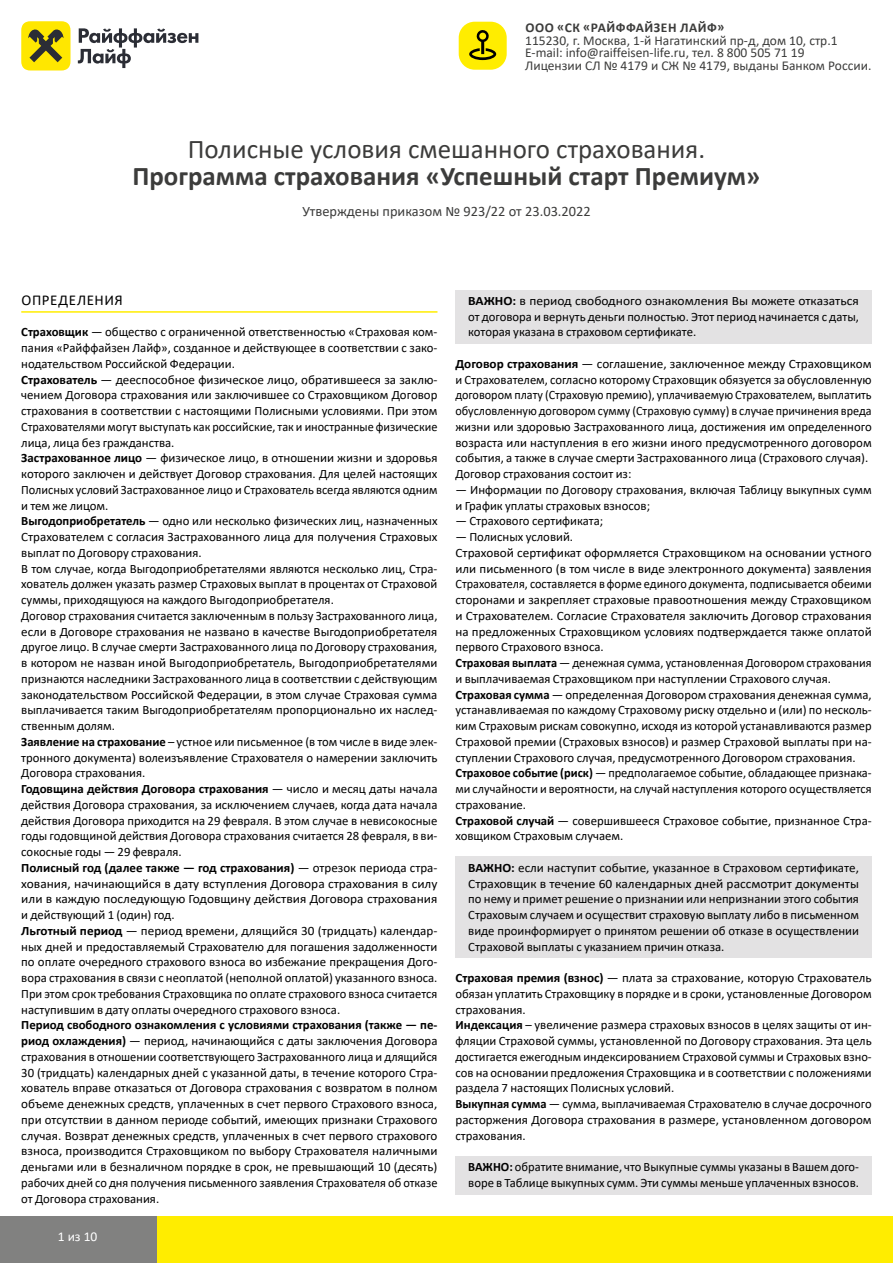
<style>
.page{position:relative;width:893px;height:1263px;background:#fff}
.page>*{position:absolute;margin:0;border:0;box-sizing:border-box;transform-origin:0 0}
.t1{font:700 27px "Calibri";color:#3c3c3b}
.t2{font:27px "Calibri";color:#3c3c3b}
.t3{font:15px "Calibri";letter-spacing:.035em;color:#000}
.t4{font:14.4px "Calibri";color:#3c3c3b}
.t5{font:13.5px/12.8px "Calibri";color:#3c3c3b}
.t6{font:700 13.5px "Calibri";letter-spacing:.04em;color:#3c3c3b}
.t7{font:13.5px "Calibri";color:#fff}
.t8{font:12.75px/15.8px "Calibri";color:#000}
.t9{font:12.75px/15.8px "Calibri";color:#000;scale:1.04 1}
.t10{font:12.75px/15.8px "Calibri";color:#000;text-align:justify;scale:1.06 1}
.s1{font-weight:700}
</style>
<div class="page">
<div style="left:0;top:1216px;width:158px;height:47px;background:#818180"></div>
<div style="left:157px;top:1216px;width:736px;height:47px;background:#ffed00"></div>
<hr style="left:21px;top:311px;width:416px;height:2px;background:#ffed00">
<div style="left:455px;top:290px;width:417px;height:54px;background:#e3e2e3"></div>
<div style="left:455px;top:857px;width:417px;height:101px;background:#e3e2e3"></div>
<div style="left:455px;top:1156px;width:417px;height:38px;background:#e3e2e3"></div>
<div style="left:459px;top:22px;width:48px;height:48px;background:#ffed00;border-radius:16px"></div>
<svg style="left:469px;top:30px;width:27px;height:30px"></svg>
<div style="left:21px;top:21px;width:50px;height:50px;background:#ffe700;border-radius:9px"></div>
<svg style="left:28px;top:29px;width:36px;height:33px"></svg>
<svg style="left:78px;top:28px;width:120px;height:40px"></svg>
<p class="t6" style="left:525px;top:18px;width:201px">ООО «СК «РАЙФФАЙЗЕН ЛАЙФ»</p>
<p class="t5" style="left:525px;top:33px;width:348px">115230, г. Москва, 1-й Нагатинский пр-д, дом 10, стр.1<br>E-mail: info@raiffeisen-life.ru, тел. 8 800 505 71 19<br>Лицензии СЛ № 4179 и СЖ № 4179, выданы Банком России.</p>
<h1 class="t2" style="left:188px;top:130px;width:519px">Полисные условия смешанного страхования.</h1>
<h1 class="t1" style="left:132px;top:157px;width:629px">Программа страхования «Успешный старт Премиум»</h1>
<p class="t4" style="left:302px;top:202px;width:290px">Утверждены приказом № 923/22 от 23.03.2022</p>
<p class="t3" style="left:22px;top:289px;width:103px">ОПРЕДЕЛЕНИЯ</p>
<p class="t8" style="left:21px;top:324px;width:418px"><span class="s1">Страховщик</span> — общество с ограниченной ответственностью «Страховая ком&shy;пания «Райффайзен Лайф», созданное и действующее в соответствии с зако&shy;нодательством Российской Федерации.<br><span class="s1">Страхователь</span> — дееспособное физическое лицо, обратившееся за заклю&shy;чением Договора страхования или заключившее со Страховщиком Договор страхования в соответствии с настоящими Полисными условиями. При этом Страхователями могут выступать как российские, так и иностранные физические лица, лица без гражданства.<br><span class="s1">Застрахованное лицо</span> — физическое лицо, в отношении жизни и здоровья которого заключен и действует Договор страхования. Для целей настоящих Полисных условий Застрахованное лицо и Страхователь всегда являются одним и тем же лицом.<br><span class="s1">Выгодоприобретатель</span> — одно или несколько физических лиц, назначенных Страхователем с согласия Застрахованного лица для получения Страховых выплат по Договору страхования.<br>В том случае, когда Выгодоприобретателями являются несколько лиц, Стра&shy;хователь должен указать размер Страховых выплат в процентах от Страховой суммы, приходящуюся на каждого Выгодоприобретателя.<br>Договор страхования считается заключенным в пользу Застрахованного лица, если в Договоре страхования не названо в качестве Выгодоприобретателя другое лицо. В случае смерти Застрахованного лица по Договору страхования, в котором не назван иной Выгодоприобретатель, Выгодоприобретателями признаются наследники Застрахованного лица в соответствии с действующим законодательством Российской Федерации, в этом случае Страховая сумма выплачивается таким Выгодоприобретателям пропорционально их наслед&shy;ственным долям.<br><span class="s1">Заявление на страхование</span> – устное или письменное (в том числе в виде элек&shy;тронного документа) волеизъявление Страхователя о намерении заключить Договора страхования.<br><span class="s1">Годовщина действия Договора страхования</span> — число и месяц даты начала действия Договора страхования, за исключением случаев, когда дата начала действия Договора приходится на 29 февраля. В этом случае в невисокосные годы годовщиной действия Договора страхования считается 28 февраля, в ви&shy;сокосные годы — 29 февраля.<br><span class="s1">Полисный год (далее также — год страхования)</span> — отрезок периода стра&shy;хования, начинающийся в дату вступления Договора страхования в силу или в каждую последующую Годовщину действия Договора страхования и действующий 1 (один) год.<br><span class="s1">Льготный период</span> — период времени, длящийся 30 (тридцать) календар&shy;ных дней и предоставляемый Страхователю для погашения задолженности по оплате очередного страхового взноса во избежание прекращения Дого&shy;вора страхования в связи с неоплатой (неполной оплатой) указанного взноса.<br>При этом срок требования Страховщика по оплате страхового взноса считается наступившим в дату оплаты очередного страхового взноса.</p>
<p class="t8" style="left:21px;top:1017px;width:418px;text-align:justify"><span class="s1">Период свободного ознакомления с условиями страхования (также — пе&shy;риод охлаждения)</span> — период, начинающийся с даты заключения Договора страхования в отношении соответствующего Застрахованного лица и длящийся 30 (тридцать) календарных дней с указанной даты, в течение которого Стра&shy;хователь вправе отказаться от Договора страхования с возвратом в полном объеме денежных средств, уплаченных в счет первого Страхового взноса, при отсутствии в данном периоде событий, имеющих признаки Страхового случая. Возврат денежных средств, уплаченных в счет первого страхового взноса, производится Страховщиком по выбору Страхователя наличными деньгами или в безналичном порядке в срок, не превышающий 10 (десять) рабочих дней со дня получения письменного заявления Страхователя об отказе от Договора страхования.</p>
<p class="t7" style="left:58px;top:1227px;width:41px">1 из 10</p>
<p class="t10" style="left:468px;top:292px;width:370px"><span class="s1">ВАЖНО:</span> в период свободного ознакомления Вы можете отказаться от договора и вернуть деньги полностью. Этот период начинается с даты, которая указана в страховом сертификате.</p>
<p class="t9" style="left:455px;top:355px;width:402px"><span class="s1">Договор страхования</span> — соглашение, заключенное между Страховщиком и Страхователем, согласно которому Страховщик обязуется за обусловленную договором плату (Страховую премию), уплачиваемую Страхователем, выплатить обусловленную договором сумму (Страховую сумму) в случае причинения вреда жизни или здоровью Застрахованного лица, достижения им определенного возраста или наступления в его жизни иного предусмотренного договором события, а также в случае смерти Застрахованного лица (Страхового случая).<br>Договор страхования состоит из:</p>
<p class="t8" style="left:455px;top:481px;width:418px">— Информации по Договору страхования, включая Таблицу выкупных сумм и График уплаты страховых взносов;</p>
<p class="t8" style="left:455px;top:513px;width:149px">— Страхового сертификата;</p>
<p class="t8" style="left:455px;top:529px;width:418px">— Полисных условий.<br>Страховой сертификат оформляется Страховщиком на основании устного или письменного (в том числе в виде электронного документа) заявления Страхователя, составляется в форме единого документа, подписывается обеими сторонами и закрепляет страховые правоотношения между Страховщиком и Страхователем. Согласие Страхователя заключить Договор страхования на предложенных Страховщиком условиях подтверждается также оплатой первого Страхового взноса.<br><span class="s1">Страховая выплата</span> — денежная сумма, установленная Договором страхования и выплачиваемая Страховщиком при наступлении Страхового случая.<br><span class="s1">Страховая сумма</span> — определенная Договором страхования денежная сумма, устанавливаемая по каждому Страховому риску отдельно и (или) по несколь&shy;ким Страховым рискам совокупно, исходя из которой устанавливаются размер Страховой премии (Страховых взносов) и размер Страховой выплаты при на&shy;ступлении Страхового случая, предусмотренного Договором страхования.<br><span class="s1">Страховое событие (риск)</span> — предполагаемое событие, обладающее признака&shy;ми случайности и вероятности, на случай наступления которого осуществляется страхование.<br><span class="s1">Страховой случай</span> — совершившееся Страховое событие, признанное Стра&shy;ховщиком Страховым случаем.</p>
<p class="t8" style="left:468px;top:859px;width:392px;text-align:justify"><span class="s1">ВАЖНО:</span> если наступит событие, указанное в Страховом сертификате, Страховщик в течение 60 календарных дней рассмотрит документы по нему и примет решение о признании или непризнании этого события Страховым случаем и осуществит страховую выплату либо в письменном виде проинформирует о принятом решении об отказе в осуществлении Страховой выплаты с указанием причин отказа.</p>
<p class="t8" style="left:455px;top:970px;width:418px"><span class="s1">Страховая премия (взнос)</span> — плата за страхование, которую Страхователь обязан уплатить Страховщику в порядке и в сроки, установленные Договором страхования.<br><span class="s1">Индексация</span> – увеличение размера страховых взносов в целях защиты от ин&shy;фляции Страховой суммы, установленной по Договору страхования. Эта цель достигается ежегодным индексированием Страховой суммы и Страховых взно&shy;сов на основании предложения Страховщика и в соответствии с положениями раздела 7 настоящих Полисных условий.<br><span class="s1">Выкупная сумма</span> — сумма, выплачиваемая Страхователю в случае досрочного расторжения Договора страхования в размере, установленном договором страхования.</p>
<p class="t8" style="left:468px;top:1159px;width:392px"><span class="s1">ВАЖНО:</span> обратите внимание, что Выкупные суммы указаны в Вашем дого&shy;воре в Таблице выкупных сумм. Эти суммы меньше уплаченных взносов.</p>
</div>
